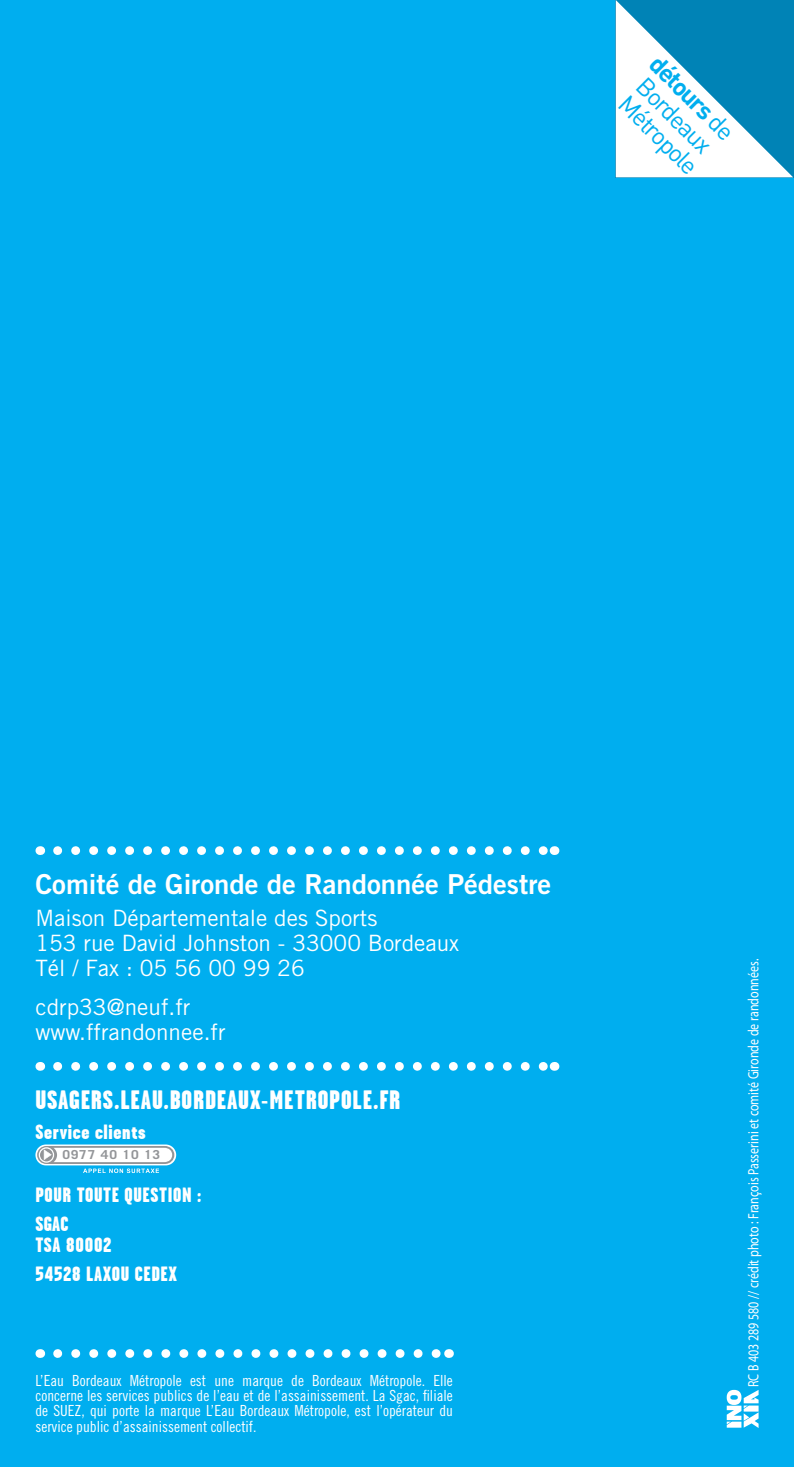
<style>
.page{position:relative;width:794px;height:1467px;background:#00aeef}
.page>*{position:absolute;margin:0;border:0;box-sizing:border-box;transform-origin:0 0}
.t1{font:27.5px "Trade Gothic Bold Two";color:#fff}
.t2{font:900 26.5px "Garage Gothic";letter-spacing:.03em;color:#fff}
.t3{font:25px/25px "DIN";color:#00aeef}
.t4{font:22.5px/25px "Trade Gothic";color:#fff}
.t5{font:900 20.75px/29px "Garage Gothic";letter-spacing:.03em;color:#fff}
.t6{font:15.25px/15.2px "Trade Gothic Cond Eighteen";color:#fff;text-align:justify}
.t7{font:15px "Myriad Pro";color:#fff;scale:.8 1}
.t8{font:700 12.5px "Trade Gothic";letter-spacing:.06em;color:#939598;scale:1.11 1}
.s1{font-weight:700}
</style>
<div class="page">
<svg style="left:616px;top:0;width:177px;height:177px;background:#7fc0da"></svg>
<svg style="left:726px;top:1390px;width:32px;height:38px"></svg>
<div style="left:35px;top:1144px;width:141px;height:21px;background:#fff;border-radius:10px"></div>
<svg style="left:37px;top:1146px;width:137px;height:27px"></svg>
<svg style="left:58px;top:846px;width:487px;height:9px"></svg>
<svg style="left:58px;top:1062px;width:487px;height:9px"></svg>
<svg style="left:58px;top:1349px;width:381px;height:9px"></svg>
<h3 class="t3" style="left:663px;top:50px;width:110px;rotate:45deg"><span class="s1">détours</span> de<br>Bordeaux<br>Métropole</h3>
<h1 class="t1" style="left:35px;top:867px;width:517px">Comité de Gironde de Randonnée Pédestre</h1>
<h3 class="t4" style="left:35px;top:905px;width:425px">Maison Départementale des Sports<br>153 rue David Johnston - 33000 Bordeaux<br>Tél / Fax : 05 56 00 99 26</h3>
<h3 class="t4" style="left:35px;top:994px;width:192px">cdrp33@neuf.fr www.ffrandonnee.fr</h3>
<h2 class="t2" style="left:35px;top:1086px;width:366px">USAGERS.LEAU.BORDEAUX-METROPOLE.FR</h2>
<h3 class="t5" style="left:35px;top:1117px;width:112px">Service clients</h3>
<p class="t8" style="left:62px;top:1147px;width:90px">0977 40 10 13</p>
<h3 class="t5" style="left:35px;top:1180px;width:167px">POUR TOUTE QUESTION :<br>SGAC</h3>
<h3 class="t5" style="left:35px;top:1230px;width:143px">TSA 80002<br>54528 LAXOU CEDEX</h3>
<p class="t6" style="left:35px;top:1372px;width:419px">L’Eau Bordeaux Métropole est une marque de Bordeaux Métropole. Elle concerne les services publics de l’eau et de l’assainissement. La Sgac, filiale de SUEZ, qui porte la marque L’Eau Bordeaux Métropole, est l’opérateur du service public d’assainissement collectif.</p>
<p class="t7" style="left:745px;top:1387px;width:537px;rotate:-90deg">RC B 403 289 580 // crédit photo : François Passerini et comité Gironde de randonnées.</p>
</div>
